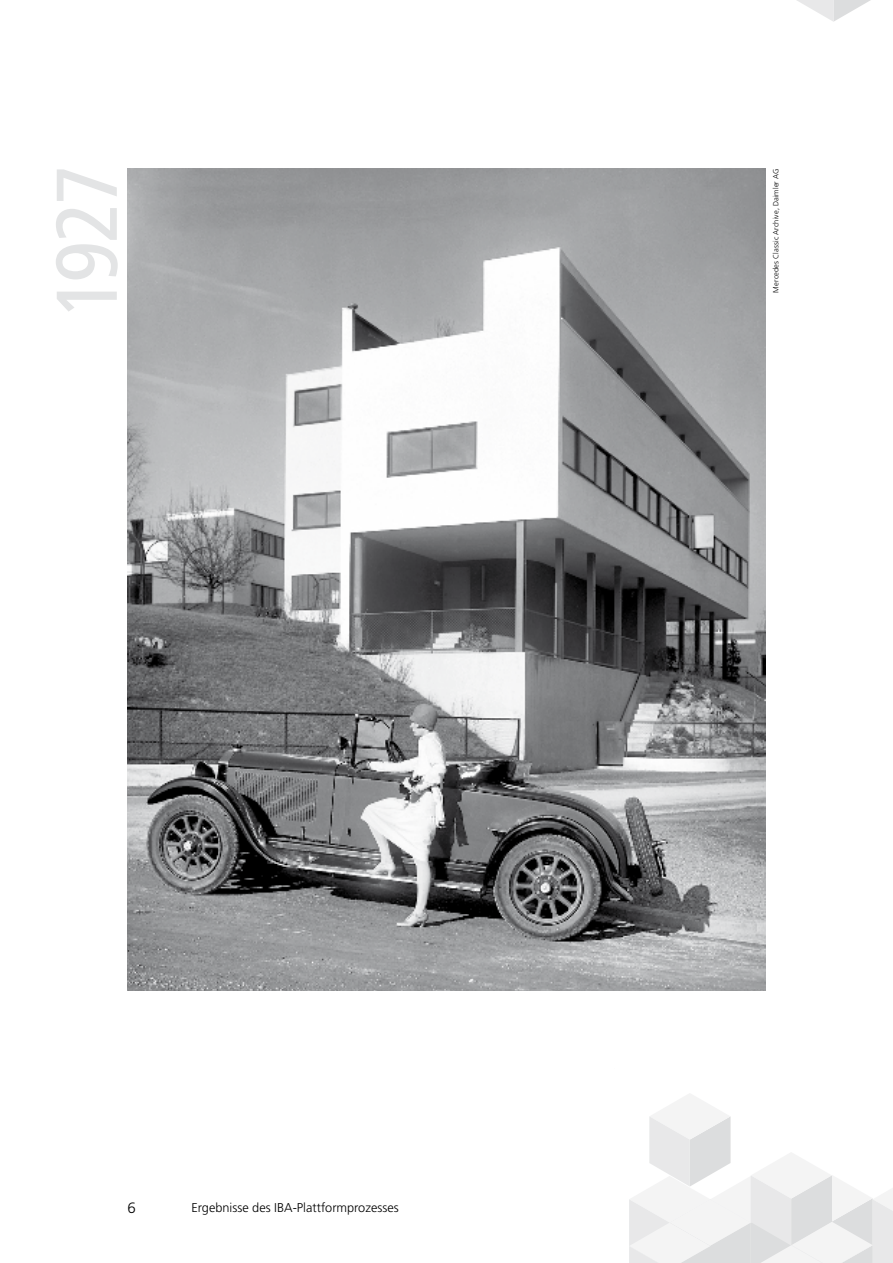
<style>
.page{position:relative;width:893px;height:1263px;background:#fff}
.page>*{position:absolute;margin:0;border:0;box-sizing:border-box;transform-origin:0 0}
.t1{font:500 condensed 90px "Frutiger Next LT";color:#e3e4e5}
.t2{font:300 15px "Frutiger";color:#000}
.t3{font:300 12.75px "Frutiger";color:#000}
.t4{font:300 7.5px "Frutiger";letter-spacing:.015em;color:#000}
</style>
<div class="page">
<img style="left:128px;top:169px;width:637px;height:821px">
<svg style="left:629px;top:1094px;width:264px;height:169px"></svg>
<svg style="left:797px;top:0;width:74px;height:22px"></svg>
<h1 class="t1" style="left:33px;top:320px;width:158px;rotate:-90deg">1927</h1>
<p class="t2" style="left:128px;top:1200px;width:10px">6</p>
<p class="t3" style="left:191px;top:1201px;width:209px">Ergebnisse des IBA-Plattformprozesses</p>
<p class="t4" style="left:772px;top:293px;width:126px;rotate:-90deg">Mercedes Classic Archive, Daimler AG</p>
</div>
